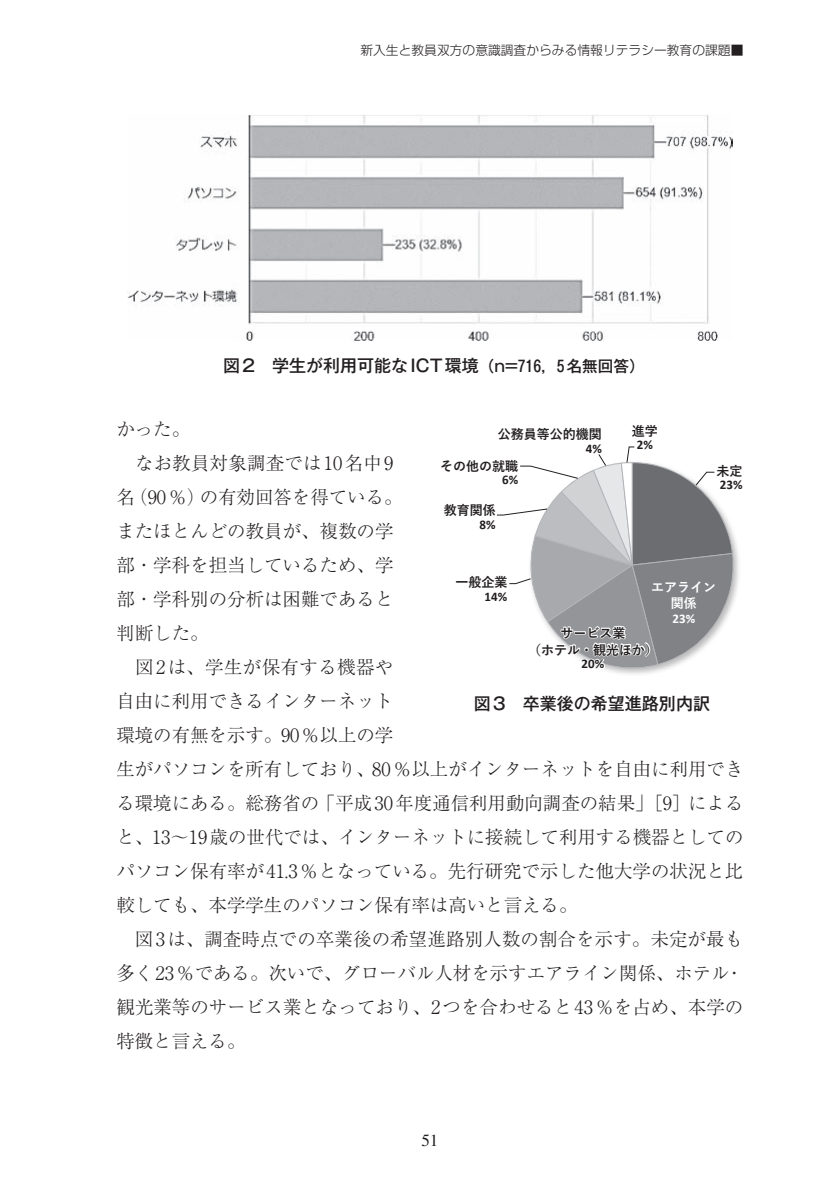
<style>
.page{position:relative;width:840px;height:1191px;background:#fff}
.page>*{position:absolute;margin:0;border:0;box-sizing:border-box;transform-origin:0 0}
.t1{font:300 18.4px/34px "Ryumin Pro";color:#231f20}
.t2{font:500 17px "Gothic MB101 Pro";color:#231f20}
.t3{font:17px "Times LT Std";color:#231f20}
.t4{font:700 13.2px/16.8px "Yu Gothic";color:#231f20;text-align:center}
.t5{font:700 13.2px "Calibri";color:#231f20}
.t6{font:700 13.2px/15.8px "Yu Gothic";color:#fff;text-align:center}
.t7{font:700 13.2px "Calibri";color:#fff}
.t8{font:300 12.8px "Shin Go Pro";color:#231f20}
.s1{font-size:15.6px}
</style>
<div class="page">
<img style="left:127px;top:114px;width:605px;height:226px">
<svg style="left:497px;top:446px;width:240px;height:228px"></svg>
<p class="t8" style="left:360px;top:40px;width:384px">新入生と教員双方の意識調査からみる情報リテラシー教育の課題■</p>
<p class="t2" style="left:223px;top:351px;width:423px">図2　学生が利用可能なICT環境<span class="s1">（n=716，5名無回答）</span></p>
<p class="t1" style="left:116px;top:410px;width:628px">かった。<br>　なお教員対象調査では10名中9<br>名（90％）の有効回答を得ている。<br>またほとんどの教員が、複数の学<br>部・学科を担当しているため、学<br>部・学科別の分析は困難であると<br>判断した。<br>　図2は、学生が保有する機器や<br>自由に利用できるインターネット<br>環境の有無を示す。90％以上の学<br>生がパソコンを所有しており、80％以上がインターネットを自由に利用できる環境にある。総務省の「平成30年度通信利用動向調査の結果」［9］によると、13～19歳の世代では、インターネットに接続して利用する機器としてのパソコン保有率が41.3％となっている。先行研究で示した他大学の状況と比較しても、本学学生のパソコン保有率は高いと言える。<br>　図3は、調査時点での卒業後の希望進路別人数の割合を示す。未定が最も多く23％である。次いで、グローバル人材を示すエアライン関係、ホテル・観光業等のサービス業となっており、2つを合わせると43％を占め、本学の特徴と言える。</p>
<p class="t4" style="left:631px;top:422px;width:27px">進学</p>
<p class="t5" style="left:636px;top:436px;width:18px">2%</p>
<p class="t4" style="left:497px;top:426px;width:105px">公務員等公的機関</p>
<p class="t5" style="left:585px;top:440px;width:18px">4%</p>
<p class="t4" style="left:440px;top:457px;width:79px">その他の就職</p>
<p class="t5" style="left:501px;top:471px;width:18px">6%</p>
<p class="t4" style="left:716px;top:463px;width:27px">未定</p>
<p class="t5" style="left:719px;top:476px;width:24px">23%</p>
<p class="t4" style="left:443px;top:502px;width:53px">教育関係</p>
<p class="t5" style="left:479px;top:516px;width:18px">8%</p>
<p class="t4" style="left:455px;top:574px;width:53px">一般企業</p>
<p class="t5" style="left:484px;top:588px;width:24px">14%</p>
<p class="t6" style="left:651px;top:579px;width:66px">エアライン関係</p>
<p class="t7" style="left:672px;top:610px;width:24px">23%</p>
<p class="t4" style="left:527px;top:625px;width:131px">サービス業<br>（ホテル・観光ほか）</p>
<p class="t5" style="left:581px;top:655px;width:24px">20%</p>
<p class="t2" style="left:473px;top:689px;width:238px">図3　卒業後の希望進路別内訳</p>
<p class="t3" style="left:421px;top:1130px;width:19px">51</p>
</div>
